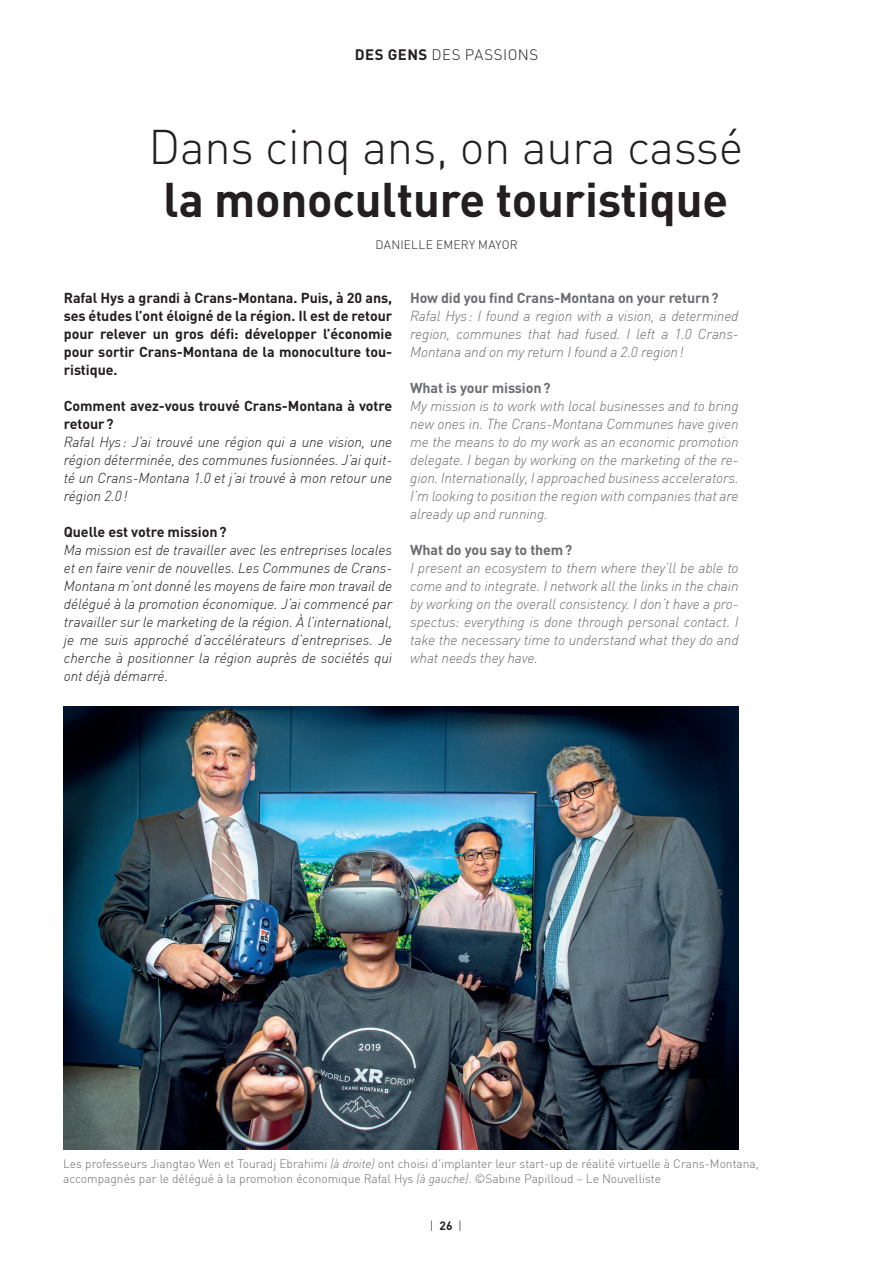
<style>
.page{position:relative;width:893px;height:1263px;background:#fff}
.page>*{position:absolute;margin:0;border:0;box-sizing:border-box;transform-origin:0 0}
.t1{font:700 48px "DIN";letter-spacing:-.005em;color:#231f20}
.t2{font:48px "DIN Light Alternate";letter-spacing:-.005em;color:#231f20}
.t3{font:15px "DIN Light Alternate";letter-spacing:.03em;color:#231f20}
.t4{font:italic 300 14.25px/18px "DIN";letter-spacing:-.01em;color:#6c6d70;text-align:justify}
.t5{font:italic 300 14.25px/18px "DIN";letter-spacing:-.005em;color:#231f20;text-align:justify}
.t6{font:700 14.25px/18px "DIN";letter-spacing:-.005em;color:#231f20;text-align:justify}
.t7{font:700 14.25px "DIN";letter-spacing:-.01em;color:#6c6d70}
.t8{font:300 12px/15px "DIN";color:#6c6d70}
.t9{font:300 12px "DIN";letter-spacing:.02em;color:#231f20}
.s1{font-family:"DIN";font-weight:700}
.s2{font-style:italic}
.s3{font-weight:700}
</style>
<div class="page">
<img style="left:64px;top:706px;width:675px;height:443px">
<p class="t3" style="left:355px;top:45px;width:185px"><span class="s1">DES GENS</span> DES PASSIONS</p>
<h1 class="t2" style="left:148px;top:117px;width:597px">Dans cinq ans, on aura cassé</h1>
<h1 class="t1" style="left:164px;top:168px;width:566px">la monoculture touristique</h1>
<p class="t9" style="left:375px;top:237px;width:144px">DANIELLE EMERY MAYOR</p>
<p class="t6" style="left:64px;top:288px;width:330px">Rafal Hys a grandi à Crans-Montana. Puis, à 20 ans, ses études l’ont éloigné de la région. Il est de retour pour relever un gros défi: développer l’économie pour sortir Crans-Montana de la monoculture tou&shy;ristique.</p>
<p class="t6" style="left:64px;top:396px;width:330px">Comment avez-vous trouvé Crans-Montana à votre retour?</p>
<p class="t5" style="left:64px;top:433px;width:330px">Rafal Hys: J’ai trouvé une région qui a une vision, une région déterminée, des communes fusionnées. J’ai quit&shy;té un Crans-Montana 1.0 et j’ai trouvé à mon retour une région 2.0!</p>
<p class="t6" style="left:64px;top:522px;width:164px">Quelle est votre mission?</p>
<p class="t5" style="left:64px;top:541px;width:330px">Ma mission est de travailler avec les entreprises locales et en faire venir de nouvelles. Les Communes de Crans-Montana m’ont donné les moyens de faire mon travail de délégué à la promotion économique. J’ai commencé par travailler sur le marketing de la région. À l’international, je me suis approché d’accélérateurs d’entreprises. Je cherche à positionner la région auprès de sociétés qui ont déjà démarré.</p>
<p class="t7" style="left:410px;top:289px;width:310px">How did you find Crans-Montana on your return?</p>
<p class="t4" style="left:410px;top:307px;width:330px">Rafal Hys: I found a region with a vision, a determined region, communes that had fused. I left a 1.0 Crans-Montana and on my return I found a 2.0 region!</p>
<p class="t7" style="left:410px;top:379px;width:142px">What is your mission?</p>
<p class="t4" style="left:410px;top:397px;width:330px">My mission is to work with local businesses and to bring new ones in. The Crans-Montana Communes have given me the means to do my work as an economic promotion delegate. I began by working on the marketing of the re&shy;gion. Internationally, I approached business accelerators.<br>I’m looking to position the region with companies that are already up and running.</p>
<p class="t7" style="left:410px;top:540px;width:164px">What do you say to them?</p>
<p class="t4" style="left:410px;top:559px;width:330px">I present an ecosystem to them where they’ll be able to come and to integrate. I network all the links in the chain by working on the overall consistency. I don’t have a pro&shy;spectus: everything is done through personal contact. I take the necessary time to understand what they do and what needs they have.</p>
<p class="t8" style="left:63px;top:1156px;width:697px">Les professeurs Jiangtao Wen et Touradj Ebrahimi <span class="s2">(à droite)</span> ont choisi d'implanter leur start-up de réalité virtuelle à Crans-Montana, accompagnés par le délégué à la promotion économique Rafal Hys <span class="s2">(à gauche)</span>. ©Sabine Papilloud – Le Nouvelliste</p>
<p class="t9" style="left:430px;top:1218px;width:34px">| <span class="s3">26</span> |</p>
</div>
